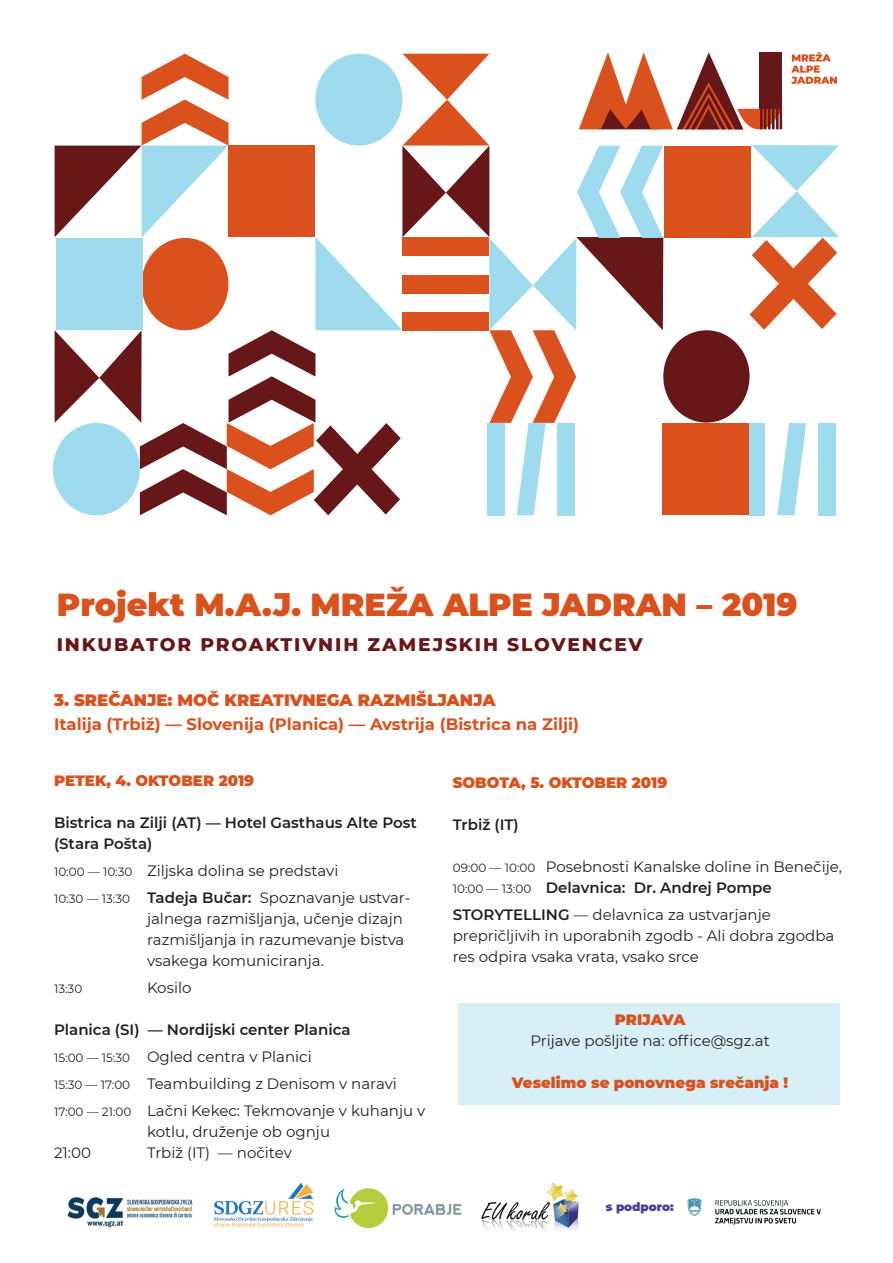
<style>
.page{position:relative;width:893px;height:1263px;background:#fff}
.page>*{position:absolute;margin:0;border:0;box-sizing:border-box;transform-origin:0 0}
.t1{font:900 31.8px "Montserrat";color:#da511d}
.t2{font:800 18.6px "Montserrat";letter-spacing:.1em;color:#681719}
.t3{font:700 16.5px "Montserrat";color:#da511d}
.t4{font:900 16.5px "Montserrat";color:#da511d}
.t5{font:15px/21px "Montserrat";color:#231f20}
.t6{font:900 15px "Montserrat";color:#da511d}
.t7{font:600 15px/21px "Montserrat";color:#231f20}
.t8{font:12px "Montserrat";color:#231f20}
.t9{font:900 11.85px "Montserrat";color:#4c3d99}
.s1{font-size:12px}
.s2{font-weight:600}
</style>
<div class="page">
<img style="left:481px;top:1182px;width:98px;height:49px">
<div style="left:458px;top:1003px;width:382px;height:102px;background:#d7eff7"></div>
<img style="left:213px;top:1182px;width:101px;height:46px">
<img style="left:334px;top:1188px;width:128px;height:41px">
<img style="left:67px;top:1197px;width:126px;height:31px">
<img style="left:687px;top:1198px;width:134px;height:27px">
<svg style="left:55px;top:52px;width:784px;height:463px"></svg>
<div style="left:228px;top:145px;width:87px;height:92px;background:#da511d"></div>
<div style="left:664px;top:146px;width:87px;height:92px;background:#da511d"></div>
<div style="left:662px;top:423px;width:87px;height:92px;background:#da511d"></div>
<div style="left:56px;top:238px;width:87px;height:92px;background:#9edbee"></div>
<h1 class="t1" style="left:57px;top:580px;width:742px">Projekt M.A.J. MREŽA ALPE JADRAN – 2019</h1>
<p class="t2" style="left:57px;top:630px;width:588px">INKUBATOR PROAKTIVNIH ZAMEJSKIH SLOVENCEV</p>
<p class="t4" style="left:54px;top:688px;width:443px">3. SREČANJE: MOČ KREATIVNEGA RAZMIŠLJANJA</p>
<p class="t3" style="left:54px;top:712px;width:527px">Italija (Trbiž) — Slovenija (Planica) — Avstrija (Bistrica na Zilji)</p>
<p class="t6" style="left:54px;top:769px;width:202px">PETEK, 4. OKTOBER 2019</p>
<p class="t7" style="left:54px;top:811px;width:364px">Bistrica na Zilji (AT) — Hotel Gasthaus Alte Post (Stara Pošta)</p>
<p class="t5" style="left:54px;top:857px;width:358px;line-height:27px"><span class="s1">10:00 — 10:30</span> Ziljska dolina se predstavi<br><span class="s1">10:30 — 13:30</span> <span class="s2">Tadeja Bučar:</span> Spoznavanje ustvar-</p>
<p class="t5" style="left:147px;top:908px;width:259px;text-align:justify">jalnega razmišljanja, učenje dizajn razmišljanja in razumevanje bistva vsakega komuniciranja.</p>
<p class="t8" style="left:54px;top:980px;width:30px">13:30</p>
<p class="t5" style="left:147px;top:977px;width:46px">Kosilo</p>
<p class="t5" style="left:54px;top:1016px;width:373px;line-height:27px"><span class="s2">Planica (SI) — Nordijski center Planica<br></span><span class="s1">15:00 — 15:30</span> Ogled centra v Planici<br><span class="s1">15:30 — 17:00</span> Teambuilding z Denisom v naravi <span class="s1">17:00 — 21:00</span> Lačni Kekec: Tekmovanje v kuhanju v</p>
<p class="t5" style="left:147px;top:1121px;width:185px">kotlu, druženje ob ognju</p>
<p class="t5" style="left:54px;top:1142px;width:38px">21:00</p>
<p class="t5" style="left:147px;top:1142px;width:146px">Trbiž (IT) — nočitev</p>
<p class="t6" style="left:453px;top:771px;width:216px">SOBOTA, 5. OKTOBER 2019</p>
<p class="t7" style="left:453px;top:813px;width:68px">Trbiž (IT)</p>
<p class="t5" style="left:453px;top:856px;width:391px"><span class="s1">09:00 — 10:00</span> Posebnosti Kanalske doline in Benečije,<br><span class="s1">10:00 — 13:00</span> <span class="s2">Delavnica: Dr. Andrej Pompe</span></p>
<p class="t5" style="left:453px;top:904px;width:383px"><span class="s2">STORYTELLING</span> — delavnica za ustvarjanje prepričljivih in uporabnih zgodb - Ali dobra zgodba res odpira vsaka vrata, vsako srce</p>
<p class="t6" style="left:615px;top:1008px;width:72px">PRIJAVA</p>
<p class="t5" style="left:530px;top:1030px;width:241px">Prijave pošljite na: office@sgz.at</p>
<p class="t6" style="left:512px;top:1071px;width:278px">Veselimo se ponovnega srečanja !</p>
<p class="t9" style="left:606px;top:1197px;width:70px">s podporo:</p>
</div>
